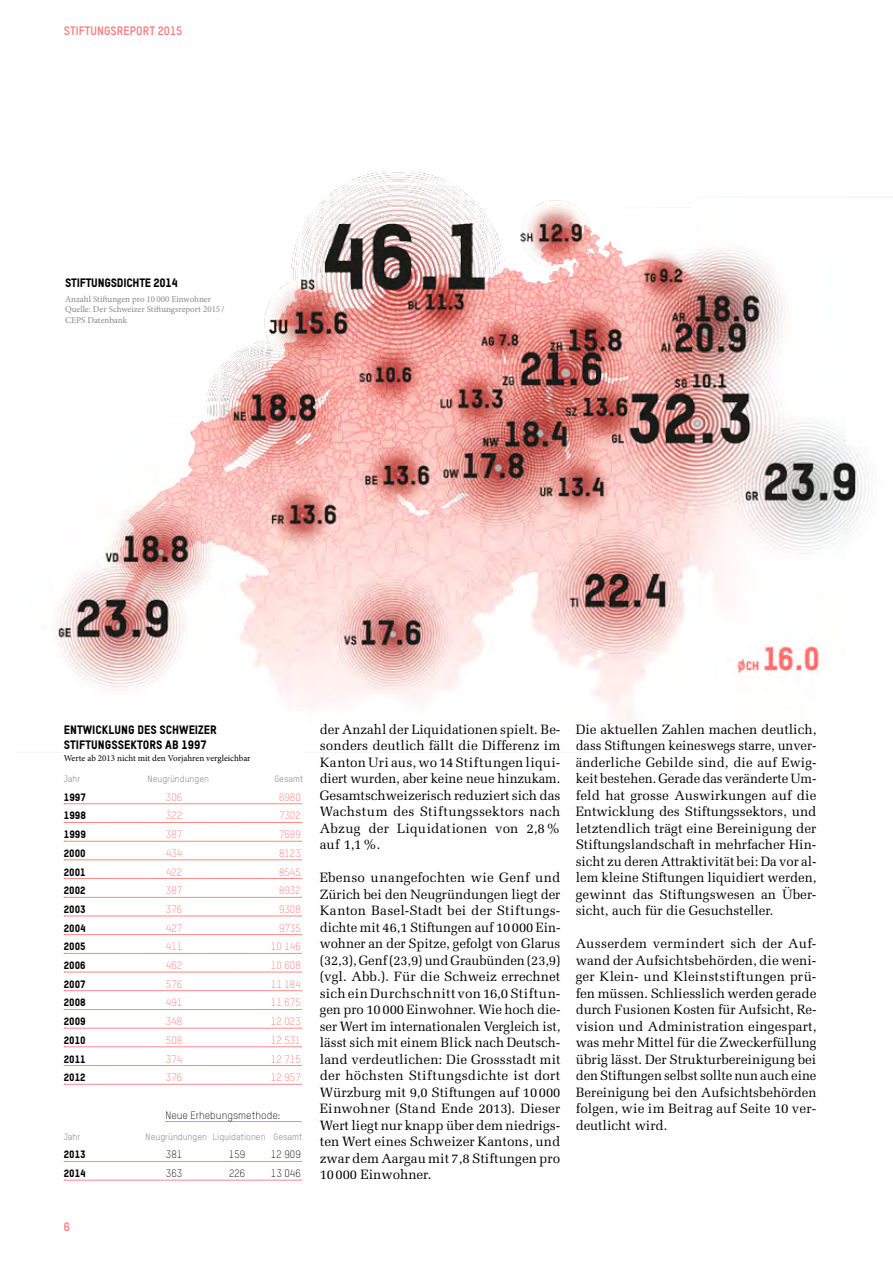
<style>
.page{position:relative;width:893px;height:1263px;background:#fff}
.page>*{position:absolute;margin:0;border:0;box-sizing:border-box;transform-origin:0 0}
.Absatzformat_3{font:13.5px/16.5px "Melior";letter-spacing:.005em;color:#000;text-align:justify}
.t1{font:12px "TSTAR Headline";color:#000}
.t2{font:700 12px "TSTAR";color:#ff7276}
.t3{font:12px "TSTAR Headline";letter-spacing:-.02em;color:#000}
.t4{font:300 10.5px "TSTAR";color:#ff7276}
.t5{font:10.5px "TSTAR Headline";color:#000}
.t6{font:300 10.5px "TSTAR";color:#000}
.t7{font:9px/10.5px "Minion Pro";color:#878787}
.t8{font:9px "TSTAR";color:#878787}
.t9{font:9px "Minion Pro";color:#000}
.s1{font-size:13.35px}
</style>
<div class="page">
<img style="left:54px;top:171px;width:815px;height:552px">
<div style="left:64px;top:711px;width:240px;height:485px;background:#fff"></div>
<svg style="left:64px;top:803px;width:238px;height:1px"></svg>
<svg style="left:64px;top:822px;width:238px;height:1px"></svg>
<svg style="left:64px;top:841px;width:238px;height:1px"></svg>
<svg style="left:64px;top:860px;width:238px;height:1px"></svg>
<svg style="left:64px;top:878px;width:238px;height:1px"></svg>
<svg style="left:64px;top:897px;width:238px;height:1px"></svg>
<svg style="left:64px;top:916px;width:238px;height:1px"></svg>
<svg style="left:64px;top:934px;width:238px;height:1px"></svg>
<svg style="left:64px;top:953px;width:238px;height:1px"></svg>
<svg style="left:64px;top:972px;width:238px;height:1px"></svg>
<svg style="left:64px;top:990px;width:238px;height:1px"></svg>
<svg style="left:64px;top:1009px;width:238px;height:1px"></svg>
<svg style="left:64px;top:1028px;width:238px;height:1px"></svg>
<svg style="left:64px;top:1046px;width:238px;height:1px"></svg>
<svg style="left:64px;top:1065px;width:238px;height:1px"></svg>
<svg style="left:64px;top:1084px;width:238px;height:1px"></svg>
<svg style="left:166px;top:1121px;width:136px;height:1px"></svg>
<svg style="left:64px;top:1161px;width:238px;height:1px"></svg>
<svg style="left:64px;top:1180px;width:238px;height:1px"></svg>
<div style="left:53px;top:157px;width:169px;height:29px;background:#fff"></div>
<p class="t2" style="left:64px;top:23px;width:120px">STIFTUNGSREPORT 2015</p>
<p class="t3" style="left:65px;top:275px;width:114px">STIFTUNGSDICHTE 2014</p>
<p class="t7" style="left:65px;top:294px;width:148px">Anzahl Stiftungen pro 10 000 Einwohner</p>
<p class="t7" style="left:65px;top:304px;width:161px">Quelle: Der Schweizer Stiftungsreport 2015 /<br>CEPS Datenbank</p>
<p class="t1" style="left:64px;top:722px;width:155px">ENTWICKLUNG DES SCHWEIZER</p>
<p class="t1" style="left:64px;top:737px;width:144px">STIFTUNGSSEKTORS AB 1997</p>
<p class="t9" style="left:64px;top:752px;width:188px">Werte ab 2013 nicht mit den Vorjahren vergleichbar</p>
<p class="t8" style="left:64px;top:773px;width:18px">Jahr</p>
<p class="t8" style="left:148px;top:773px;width:63px">Neugründungen</p>
<p class="t8" style="left:274px;top:773px;width:30px">Gesamt</p>
<p class="t5" style="left:64px;top:790px;width:24px">1997</p>
<p class="t4" style="left:166px;top:791px;width:18px">306</p>
<p class="t4" style="left:279px;top:791px;width:23px">6980</p>
<p class="t5" style="left:64px;top:809px;width:24px">1998</p>
<p class="t4" style="left:166px;top:809px;width:18px">322</p>
<p class="t4" style="left:279px;top:809px;width:23px">7302</p>
<p class="t5" style="left:64px;top:828px;width:24px">1999</p>
<p class="t4" style="left:166px;top:828px;width:18px">387</p>
<p class="t4" style="left:279px;top:828px;width:23px">7689</p>
<p class="t5" style="left:64px;top:847px;width:23px">2000</p>
<p class="t4" style="left:166px;top:847px;width:18px">434</p>
<p class="t4" style="left:279px;top:847px;width:23px">8123</p>
<p class="t5" style="left:64px;top:865px;width:24px">2001</p>
<p class="t4" style="left:166px;top:866px;width:18px">422</p>
<p class="t4" style="left:279px;top:866px;width:23px">8545</p>
<p class="t5" style="left:64px;top:884px;width:23px">2002</p>
<p class="t4" style="left:166px;top:884px;width:18px">387</p>
<p class="t4" style="left:279px;top:884px;width:23px">8932</p>
<p class="t5" style="left:64px;top:903px;width:23px">2003</p>
<p class="t4" style="left:166px;top:903px;width:18px">376</p>
<p class="t4" style="left:279px;top:903px;width:23px">9308</p>
<p class="t5" style="left:64px;top:921px;width:24px">2004</p>
<p class="t4" style="left:166px;top:922px;width:18px">427</p>
<p class="t4" style="left:279px;top:922px;width:23px">9735</p>
<p class="t5" style="left:64px;top:940px;width:23px">2005</p>
<p class="t4" style="left:166px;top:940px;width:18px">411</p>
<p class="t4" style="left:271px;top:940px;width:31px">10 146</p>
<p class="t5" style="left:64px;top:959px;width:23px">2006</p>
<p class="t4" style="left:166px;top:959px;width:18px">462</p>
<p class="t4" style="left:271px;top:959px;width:31px">10 608</p>
<p class="t5" style="left:64px;top:977px;width:23px">2007</p>
<p class="t4" style="left:166px;top:978px;width:18px">576</p>
<p class="t4" style="left:271px;top:978px;width:31px">11 184</p>
<p class="t5" style="left:64px;top:996px;width:24px">2008</p>
<p class="t4" style="left:166px;top:996px;width:18px">491</p>
<p class="t4" style="left:271px;top:996px;width:31px">11 675</p>
<p class="t5" style="left:64px;top:1015px;width:23px">2009</p>
<p class="t4" style="left:166px;top:1015px;width:18px">348</p>
<p class="t4" style="left:271px;top:1015px;width:31px">12 023</p>
<p class="t5" style="left:64px;top:1033px;width:24px">2010</p>
<p class="t4" style="left:166px;top:1034px;width:18px">508</p>
<p class="t4" style="left:271px;top:1034px;width:31px">12 531</p>
<p class="t5" style="left:64px;top:1052px;width:24px">2011</p>
<p class="t4" style="left:166px;top:1052px;width:18px">374</p>
<p class="t4" style="left:271px;top:1052px;width:31px">12 715</p>
<p class="t5" style="left:64px;top:1071px;width:23px">2012</p>
<p class="t4" style="left:166px;top:1071px;width:18px">376</p>
<p class="t4" style="left:271px;top:1071px;width:31px">12 957</p>
<p class="t6" style="left:165px;top:1109px;width:117px">Neue Erhebungsmethode:</p>
<p class="t8" style="left:64px;top:1131px;width:18px">Jahr</p>
<p class="t8" style="left:146px;top:1131px;width:158px">Neugründungen Liquidationen Gesamt</p>
<p class="t5" style="left:64px;top:1148px;width:23px">2013</p>
<p class="t6" style="left:166px;top:1148px;width:18px">381</p>
<p class="t6" style="left:229px;top:1148px;width:18px">159</p>
<p class="t6" style="left:271px;top:1148px;width:31px">12 909</p>
<p class="t5" style="left:64px;top:1167px;width:24px">2014</p>
<p class="t6" style="left:166px;top:1167px;width:18px">363</p>
<p class="t6" style="left:229px;top:1167px;width:18px">226</p>
<p class="t6" style="left:271px;top:1167px;width:31px">13 046</p>
<p class="Absatzformat_3" style="left:320px;top:721px;width:242px">der Anzahl der Liquidationen spielt. Be&shy;sonders deutlich fällt die Differenz im Kanton Uri aus, wo 14 Stiftungen liqui&shy;diert wurden, aber keine neue hinzukam.<br>Gesamtschweizerisch reduziert sich das Wachstum des Stiftungssektors nach Abzug der Liquidationen von 2,8% auf 1,1%.</p>
<p class="Absatzformat_3" style="left:320px;top:869px;width:242px">Ebenso unangefochten wie Genf und Zürich bei den Neugründungen liegt der Kanton Basel-Stadt bei der Stiftungs&shy;dichte mit <span class="s1">46,1</span> Stiftungen auf <span class="s1">10000</span> Ein&shy;wohner an der Spitze, gefolgt von Glarus (<span class="s1">32,3</span>), Genf (<span class="s1">23,9</span>) und Graubünden (<span class="s1">23,9</span>) (vgl. Abb.). Für die Schweiz errechnet sich ein Durchschnitt von <span class="s1">16,0</span> Stiftun&shy;gen pro <span class="s1">10000</span> Einwohner. Wie hoch die&shy;ser Wert im internationalen Vergleich ist, lässt sich mit einem Blick nach Deutsch&shy;land verdeutlichen: Die Grossstadt mit der höchsten Stiftungsdichte ist dort Würzburg mit <span class="s1">9,0</span> Stiftungen auf <span class="s1">10000<br></span>Einwohner (Stand Ende <span class="s1">2013</span>). Dieser Wert liegt nur knapp über dem niedrigs&shy;ten Wert eines Schweizer Kantons, und zwar dem Aargau mit <span class="s1">7,8</span> Stiftungen pro <span class="s1">10000</span> Einwohner.</p>
<p class="Absatzformat_3" style="left:576px;top:721px;width:242px">Die aktuellen Zahlen machen deutlich, dass Stiftungen keineswegs starre, unver&shy;änderliche Gebilde sind, die auf Ewig&shy;keit bestehen. Gerade das veränderte Um&shy;feld hat grosse Auswirkungen auf die Entwicklung des Stiftungssektors, und letztendlich trägt eine Bereinigung der Stiftungslandschaft in mehrfacher Hin&shy;sicht zu deren Attraktivität bei: Da vor al&shy;lem kleine Stiftungen liquidiert werden, gewinnt das Stiftungswesen an Über&shy;sicht, auch für die Gesuchsteller.</p>
<p class="Absatzformat_3" style="left:576px;top:935px;width:242px">Ausserdem vermindert sich der Auf&shy;wand der Aufsichtsbehörden, die weni&shy;ger Klein- und Kleinststiftungen prü&shy;fen müssen. Schliesslich werden gerade durch Fusionen Kosten für Aufsicht, Re&shy;vision und Administration eingespart, was mehr Mittel für die Zweckerfüllung übrig lässt. Der Strukturbereinigung bei den Stiftungen selbst sollte nun auch eine Bereinigung bei den Aufsichtsbehörden folgen, wie im Beitrag auf Seite 10 ver&shy;deutlicht wird.</p>
<p class="t2" style="left:64px;top:1219px;width:8px">6</p>
</div>
